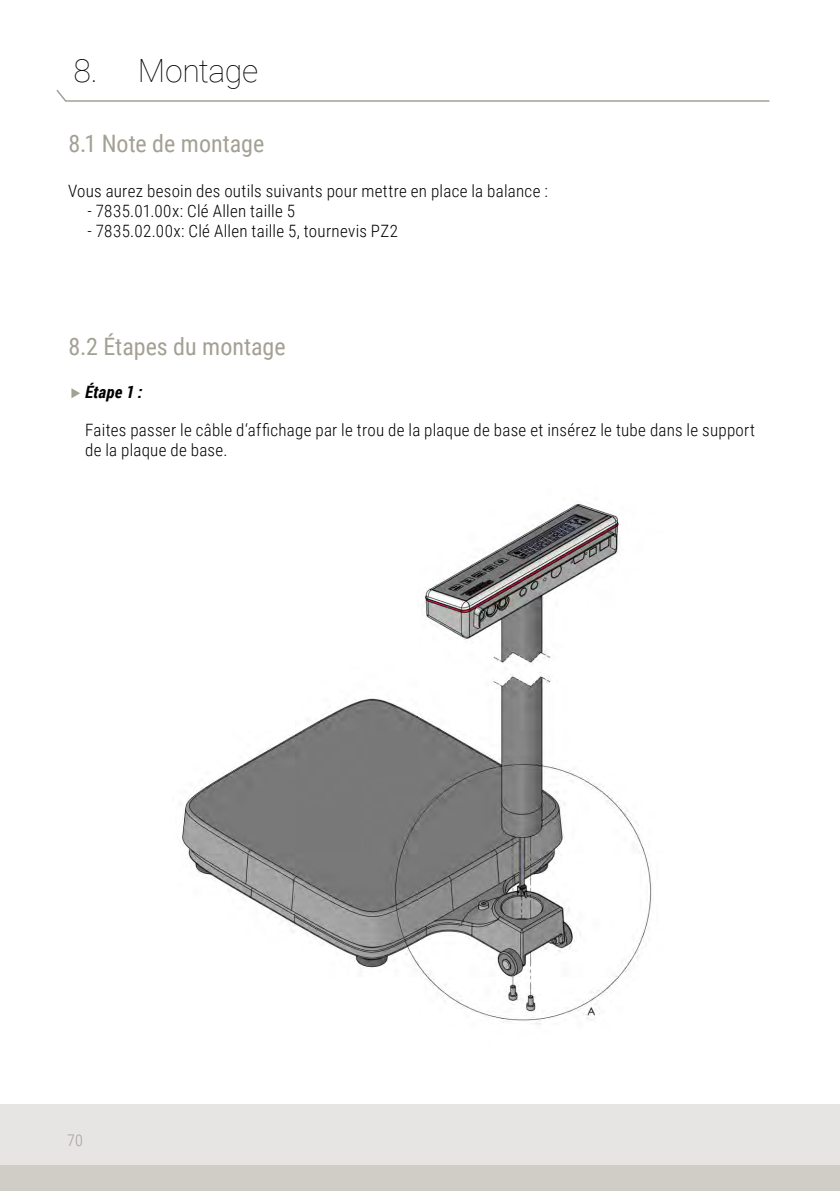
<style>
.page{position:relative;width:840px;height:1191px;background:#fff}
.page>*{position:absolute;margin:0;border:0;box-sizing:border-box;transform-origin:0 0}
.t1{font:100 32px "Roboto";letter-spacing:-.015em;color:#000}
.t2{font:24px "Roboto Condensed";color:#a3a094}
.t3{font:300 17px/20px "Roboto Condensed";letter-spacing:.015em;color:#000}
.t4{font:italic 700 17px "Roboto Condensed";letter-spacing:.01em;color:#000}
.t5{font:300 16px "Roboto Condensed";color:#a3a094}
</style>
<div class="page">
<div style="left:0;top:1104px;width:839px;height:73px;background:#e7e5e3"></div>
<div style="left:0;top:1164px;width:839px;height:27px;background:#d0cdc7"></div>
<img style="left:182px;top:504px;width:470px;height:521px">
<svg style="left:56px;top:89px;width:714px;height:13px"></svg>
<h1 class="t1" style="left:73px;top:48px;width:186px">8. Montage</h1>
<h2 class="t2" style="left:68px;top:127px;width:197px">8.1 Note de montage</h2>
<p class="t3" style="left:68px;top:180px;width:481px">Vous aurez besoin des outils suivants pour mettre en place la balance :</p>
<p class="t3" style="left:87px;top:200px;width:209px">- 7835.01.00x: Clé Allen taille 5</p>
<p class="t3" style="left:87px;top:220px;width:312px">- 7835.02.00x: Clé Allen taille 5, tournevis PZ2</p>
<h2 class="t2" style="left:68px;top:330px;width:218px">8.2 Étapes du montage</h2>
<p class="t4" style="left:85px;top:380px;width:59px">Étape 1 :</p>
<p class="t3" style="left:85px;top:419px;width:671px">Faites passer le câble d‘affichage par le trou de la plaque de base et insérez le tube dans le support de la plaque de base.</p>
<p class="t5" style="left:67px;top:1129px;width:17px">70</p>
</div>
